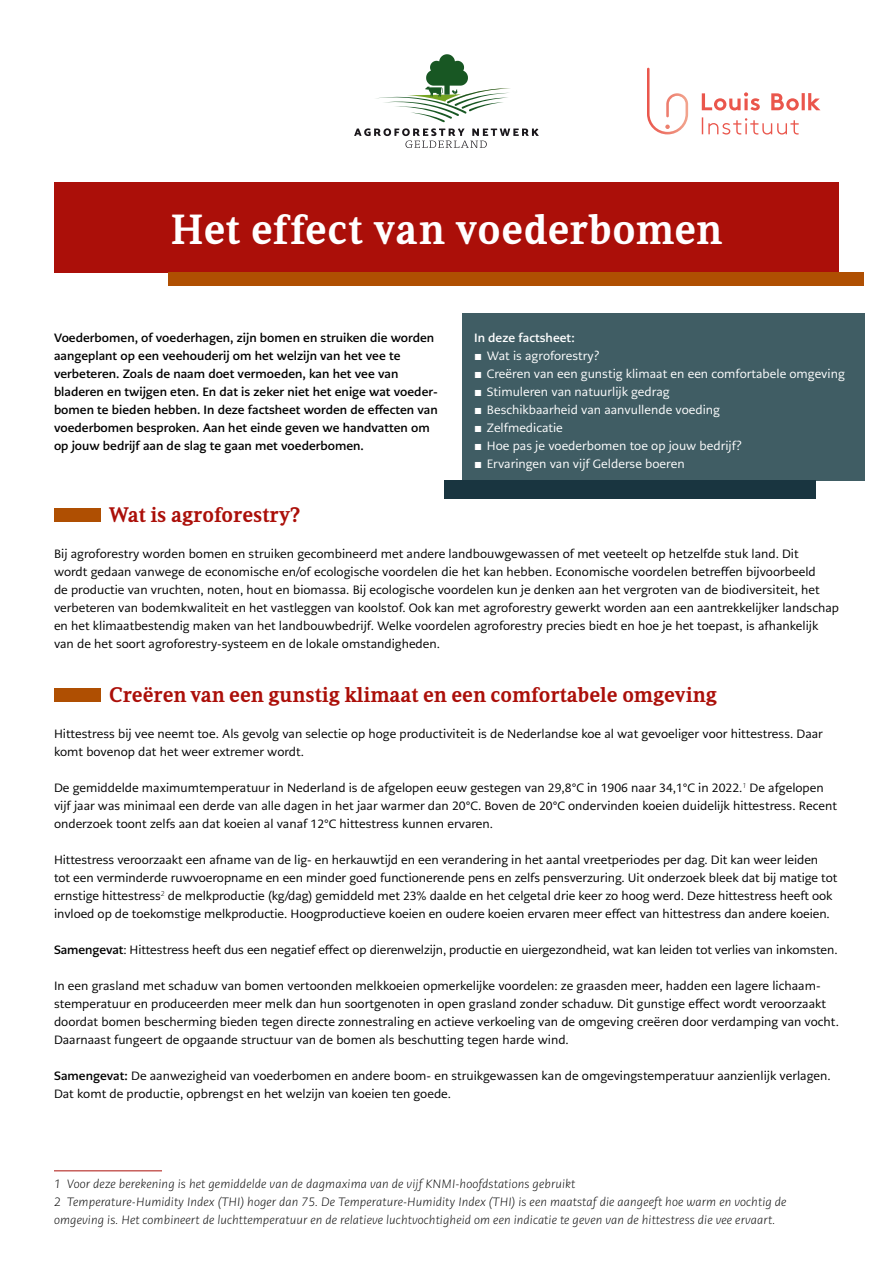
<style>
.page{position:relative;width:893px;height:1263px;background:#fff}
.page>*{position:absolute;margin:0;border:0;box-sizing:border-box;transform-origin:0 0}
.t1{font:700 42px "Leo";letter-spacing:.005em;color:#fff}
.t2{font:700 21px "Leo";color:#ab0f09}
.t3{font:12px/18px "PMN Caecilia Sans Text";color:#000}
.t4{font:700 12px/18px "PMN Caecilia Sans Text";color:#000}
.t5{font:italic 300 12px/18px "PMN Caecilia Sans Text";letter-spacing:.01em;color:#000}
.t6{font:12px/18px "PMN Caecilia Sans Text";color:#fff}
.s1{font-weight:700}
.s2{font-family:"Mae Variable";font-weight:100}
</style>
<div class="page">
<svg style="left:354px;top:54px;width:185px;height:94px"></svg>
<div style="left:54px;top:182px;width:785px;height:90px;background:#ab0f09"></div>
<div style="left:462px;top:313px;width:402px;height:167px;background:#405d64"></div>
<div style="left:168px;top:272px;width:696px;height:13px;background:#af4f02"></div>
<div style="left:54px;top:508px;width:46px;height:14px;background:#af4f02"></div>
<div style="left:54px;top:688px;width:46px;height:14px;background:#af4f02"></div>
<div style="left:444px;top:480px;width:371px;height:19px;background:#193540"></div>
<hr style="left:54px;top:1170px;width:108px;height:1px;background:#ab0f09">
<svg style="left:647px;top:68px;width:41px;height:66px"></svg>
<svg style="left:702px;top:117px;width:97px;height:18px"></svg>
<svg style="left:702px;top:92px;width:118px;height:19px"></svg>
<h1 class="t1" style="left:171px;top:204px;width:553px">Het effect van voederbomen</h1>
<p class="t4" style="left:54px;top:329px;width:385px">Voederbomen, of voederhagen, zijn bomen en struiken die worden aangeplant op een veehouderij om het welzijn van het vee te verbeteren. Zoals de naam doet vermoeden, kan het vee van bladeren en twijgen eten. En dat is zeker niet het enige wat voeder&shy;bomen te bieden hebben. In deze factsheet worden de effecten van voederbomen besproken. Aan het einde geven we handvatten om op jouw bedrijf aan de slag te gaan met voederbomen.</p>
<p class="t6" style="left:474px;top:329px;width:372px"><span class="s1">In deze factsheet:<br></span><span class="s2">Ѕ</span> Wat is agroforestry?<br><span class="s2">Ѕ</span> Creëren van een gunstig klimaat en een comfortabele omgeving <span class="s2">Ѕ</span> Stimuleren van natuurlijk gedrag<br><span class="s2">Ѕ</span> Beschikbaarheid van aanvullende voeding<br><span class="s2">Ѕ</span> Zelfmedicatie<br><span class="s2">Ѕ</span> Hoe pas je voederbomen toe op jouw bedrijf?<br><span class="s2">Ѕ</span> Ervaringen van vijf Gelderse boeren</p>
<h2 class="t2" style="left:109px;top:502px;width:193px">Wat is agroforestry?</h2>
<p class="t3" style="left:54px;top:545px;width:786px">Bij agroforestry worden bomen en struiken gecombineerd met andere landbouwgewassen of met veeteelt op hetzelfde stuk land. Dit<br>wordt gedaan vanwege de economische en/of ecologische voordelen die het kan hebben. Economische voordelen betreffen bijvoorbeeld<br>de productie van vruchten, noten, hout en biomassa. Bij ecologische voordelen kun je denken aan het vergroten van de biodiversiteit, het verbeteren van bodemkwaliteit en het vastleggen van koolstof. Ook kan met agroforestry gewerkt worden aan een aantrekkelijker landschap en het klimaatbestendig maken van het landbouwbedrijf. Welke voordelen agroforestry precies biedt en hoe je het toepast, is afhankelijk van de het soort agroforestry-systeem en de lokale omstandigheden.</p>
<h2 class="t2" style="left:109px;top:682px;width:609px">Creëren van een gunstig klimaat en een comfortabele omgeving</h2>
<p class="t3" style="left:54px;top:725px;width:770px">Hittestress bij vee neemt toe. Als gevolg van selectie op hoge productiviteit is de Nederlandse koe al wat gevoeliger voor hittestress. Daar komt bovenop dat het weer extremer wordt.</p>
<p class="t3" style="left:54px;top:779px;width:785px">De gemiddelde maximumtemperatuur in Nederland is de afgelopen eeuw gestegen van 29,8°C in 1906 naar 34,1°C in 2022.<sup>1</sup> De afgelopen vijf jaar was minimaal een derde van alle dagen in het jaar warmer dan 20°C. Boven de 20°C ondervinden koeien duidelijk hittestress. Recent onderzoek toont zelfs aan dat koeien al vanaf 12°C hittestress kunnen ervaren.</p>
<p class="t3" style="left:54px;top:851px;width:785px">Hittestress veroorzaakt een afname van de lig- en herkauwtijd en een verandering in het aantal vreetperiodes per dag. Dit kan weer leiden tot een verminderde ruwvoeropname en een minder goed functionerende pens en zelfs pensverzuring. Uit onderzoek bleek dat bij matige tot ernstige hittestress<sup>2</sup> de melkproductie (kg/dag) gemiddeld met 23% daalde en het celgetal drie keer zo hoog werd. Deze hittestress heeft ook invloed op de toekomstige melkproductie. Hoogproductieve koeien en oudere koeien ervaren meer effect van hittestress dan andere koeien.</p>
<p class="t3" style="left:54px;top:941px;width:785px"><span class="s1">Samengevat</span>: Hittestress heeft dus een negatief effect op dierenwelzijn, productie en uiergezondheid, wat kan leiden tot verlies van inkomsten.</p>
<p class="t3" style="left:54px;top:977px;width:786px">In een grasland met schaduw van bomen vertoonden melkkoeien opmerkelijke voordelen: ze graasden meer, hadden een lagere lichaam&shy;stemperatuur en produceerden meer melk dan hun soortgenoten in open grasland zonder schaduw. Dit gunstige effect wordt veroorzaakt doordat bomen bescherming bieden tegen directe zonnestraling en actieve verkoeling van de omgeving creëren door verdamping van vocht.<br>Daarnaast fungeert de opgaande structuur van de bomen als beschutting tegen harde wind.</p>
<p class="t3" style="left:54px;top:1067px;width:778px"><span class="s1">Samengevat:</span> De aanwezigheid van voederbomen en andere boom- en struikgewassen kan de omgevingstemperatuur aanzienlijk verlagen.<br>Dat komt de productie, opbrengst en het welzijn van koeien ten goede.</p>
<p class="t5" style="left:54px;top:1175px;width:734px">1 Voor deze berekening is het gemiddelde van de dagmaxima van de vijf KNMI-hoofdstations gebruikt<br>2 Temperature-Humidity Index (THI) hoger dan 75. De Temperature-Humidity Index (THI) is een maatstaf die aangeeft hoe warm en vochtig de omgeving is. Het combineert de luchttemperatuur en de relatieve luchtvochtigheid om een indicatie te geven van de hittestress die vee ervaart.</p>
</div>
